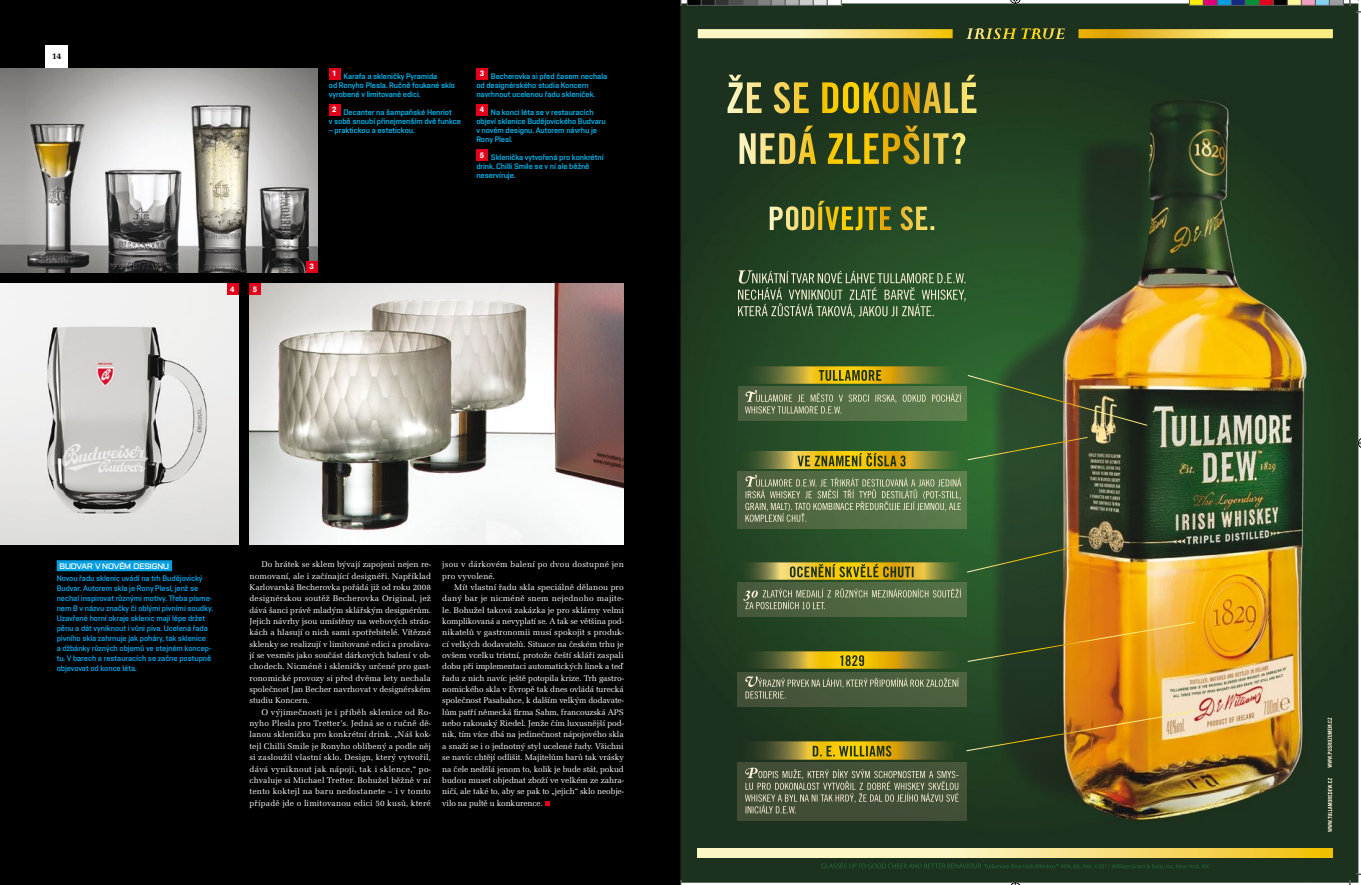
<style>
.page{position:relative;width:1361px;height:885px;background:#fff}
.page>*{position:absolute;margin:0;border:0;box-sizing:border-box;transform-origin:0 0}
.t1{font:700 9px "Latino URWTOT";color:#000}
.t2{font:8.5px/11.3px "Latino URWTOT";letter-spacing:.01em;color:#fff;text-align:justify}
.t3{font:8px/9px "Vafle Classic";letter-spacing:-.01em;color:#00b0e6}
.t4{font:8px/10px "Vafle Classic";letter-spacing:-.01em;color:#009ee0}
.t5{font:8px "Vafle Extended";letter-spacing:-.01em;color:#fff}
.t6{font:700 8px "Akzidenz Grotesk BECE";color:#fff}
</style>
<div class="page">
<div style="left:0;top:0;width:680px;height:884px;background:#000"></div>
<img style="left:680px;top:3px;width:678px;height:879px">
<svg style="left:698px;top:28px;width:635px;height:11px;background:#b8ac57"></svg>
<svg style="left:698px;top:847px;width:635px;height:10px;background:#e2d383"></svg>
<svg style="left:1327px;top:778px;width:5px;height:53px"></svg>
<svg style="left:1327px;top:717px;width:5px;height:50px"></svg>
<svg style="left:821px;top:863px;width:388px;height:6px;background:#1d3d24"></svg>
<svg style="left:739px;top:125px;width:226px;height:39px;background:#6b6f2b"></svg>
<svg style="left:727px;top:75px;width:249px;height:38px;background:#6e6d28"></svg>
<svg style="left:770px;top:201px;width:164px;height:29px;background:#6d752d"></svg>
<svg style="left:738px;top:270px;width:227px;height:48px;background:#4e6d48"></svg>
<img style="left:739px;top:387px;width:6px;height:33px">
<img style="left:738px;top:366px;width:224px;height:17px">
<img style="left:737px;top:471px;width:229px;height:58px">
<img style="left:737px;top:451px;width:229px;height:17px">
<svg style="left:797px;top:453px;width:108px;height:13px"></svg>
<svg style="left:745px;top:475px;width:216px;height:47px;background:#6d825b"></svg>
<img style="left:738px;top:582px;width:228px;height:34px">
<img style="left:737px;top:562px;width:229px;height:17px">
<svg style="left:790px;top:564px;width:123px;height:13px;background:#a08b14"></svg>
<svg style="left:743px;top:588px;width:218px;height:21px;background:#677956"></svg>
<img style="left:738px;top:672px;width:228px;height:34px">
<img style="left:737px;top:651px;width:229px;height:17px">
<svg style="left:840px;top:655px;width:24px;height:11px"></svg>
<svg style="left:745px;top:676px;width:214px;height:22px;background:#5f6d50"></svg>
<div style="left:738px;top:762px;width:228px;height:58px;background:#424d38"></div>
<img style="left:737px;top:741px;width:229px;height:18px">
<svg style="left:813px;top:745px;width:78px;height:11px"></svg>
<svg style="left:745px;top:767px;width:213px;height:46px;background:#5e6750"></svg>
<img style="left:745px;top:370px;width:403px;height:56px">
<svg style="left:966px;top:436px;width:123px;height:25px;background:#415930"></svg>
<svg style="left:966px;top:543px;width:118px;height:30px;background:#4a5b28"></svg>
<svg style="left:966px;top:621px;width:230px;height:41px;background:#977521"></svg>
<img style="left:965px;top:709px;width:231px;height:42px">
<svg style="left:1009px;top:0;width:12px;height:4px"></svg>
<svg style="left:1009px;top:881px;width:12px;height:4px"></svg>
<svg style="left:1357px;top:437px;width:4px;height:11px"></svg>
<svg style="left:687px;top:0;width:155px;height:6px"></svg>
<svg style="left:1189px;top:0;width:161px;height:6px"></svg>
<div style="left:45px;top:45px;width:23px;height:23px;background:#fff"></div>
<svg style="left:545px;top:801px;width:5px;height:4px"></svg>
<div style="left:57px;top:560px;width:115px;height:11px;background:#009ee0"></div>
<img style="left:0;top:283px;width:238px;height:261px">
<img style="left:0;top:68px;width:317px;height:204px">
<img style="left:249px;top:283px;width:375px;height:261px">
<div style="left:306px;top:261px;width:11px;height:11px;background:#e2001a"></div>
<div style="left:227px;top:283px;width:11px;height:12px;background:#e2001a"></div>
<div style="left:249px;top:283px;width:12px;height:12px;background:#e2001a"></div>
<div style="left:329px;top:68px;width:11px;height:11px;background:#e2001a"></div>
<div style="left:329px;top:104px;width:11px;height:11px;background:#e2001a"></div>
<div style="left:476px;top:68px;width:12px;height:11px;background:#e2001a"></div>
<div style="left:476px;top:104px;width:12px;height:11px;background:#e2001a"></div>
<div style="left:476px;top:149px;width:12px;height:11px;background:#e2001a"></div>
<p class="t1" style="left:52px;top:50px;width:11px">14</p>
<p class="t6" style="left:230px;top:284px;width:6px">4</p>
<p class="t6" style="left:253px;top:284px;width:6px">5</p>
<p class="t3" style="left:329px;top:72px;width:128px;text-indent:3px"><sup>1</sup> Karafa a skleničky Pyramida<br>od Ronyho Plesla. Ručně foukané sklo vyrobené v limitované edici.</p>
<p class="t3" style="left:329px;top:108px;width:134px;text-indent:3px"><sup>2</sup> Decanter na šampaňské Henriot<br>v sobě snoubí přinejmenším dvě funkce</p>
<p class="t3" style="left:329px;top:126px;width:87px">– praktickou a estetickou.</p>
<p class="t3" style="left:476px;top:72px;width:132px;text-indent:3px"><sup>3</sup> Becherovka si před časem nechala od designérského studia Koncern navrhnout ucelenou řadu skleniček.</p>
<p class="t3" style="left:476px;top:108px;width:131px;text-indent:3px"><sup>4</sup> Na konci léta se v restauracích objeví sklenice Budějovického Budvaru v novém designu. Autorem návrhu je<br>Rony Plesl.</p>
<p class="t3" style="left:476px;top:153px;width:129px;text-indent:3px"><sup>5</sup> Sklenička vytvořená pro konkrétní drink. Chilli Smile se v ní ale běžně neservíruje.</p>
<p class="t6" style="left:310px;top:262px;width:6px">3</p>
<p class="t5" style="left:60px;top:561px;width:111px">BUDVAR V NOVÉM DESIGNU</p>
<p class="t4" style="left:57px;top:572px;width:158px">Novou řadu sklenic uvádí na trh Budějovický Budvar. Autorem skla je Rony Plesl, jenž se nechal inspirovat různými motivy. Třeba písme&shy;nem B v názvu značky či oblými pivními soudky.<br>Uzavřené horní okraje sklenic mají lépe držet pěnu a dát vyniknout i vůni piva. Ucelená řada pivního skla zahrnuje jak poháry, tak sklenice<br>a džbánky různých objemů ve stejném koncep&shy;tu. V barech a restauracích se začne postupně objevovat od konce léta.</p>
<p class="t2" style="left:249px;top:559px;width:183px;text-indent:12px">Do hrátek se sklem bývají zapojeni nejen re&shy;nomovaní, ale i začínající designéři. Například Karlovarská Becherovka pořádá již od roku 2008 designérskou soutěž Becherovka Original, jež dává šanci právě mladým sklářským designérům.<br>Jejich návrhy jsou umístěny na webových strán&shy;kách a hlasují o nich sami spotřebitelé. Vítězné sklenky se realizují v limitované edici a prodáva&shy;jí se vesměs jako součást dárkových balení v ob&shy;chodech. Nicméně i skleničky určené pro gast&shy;ronomické provozy si před dvěma lety nechala společnost Jan Becher navrhovat v designérském studiu Koncern.</p>
<p class="t2" style="left:249px;top:706px;width:183px;text-indent:12px">O výjimečnosti je i příběh sklenice od Ro&shy;nyho Plesla pro Tretter’s. Jedná se o ručně dě&shy;lanou skleničku pro konkrétní drink. „Náš kok&shy;tejl Chilli Smile je Ronyho oblíbený a podle něj si zasloužil vlastní sklo. Design, který vytvořil, dává vyniknout jak nápoji, tak i sklence,“ po&shy;chvaluje si Michael Tretter. Bohužel běžně v ní tento koktejl na baru nedostanete – i v tomto případě jde o limitovanou edici 50 kusů, které</p>
<p class="t2" style="left:442px;top:559px;width:183px">jsou v dárkovém balení po dvou dostupné jen pro vyvolené.</p>
<p class="t2" style="left:442px;top:581px;width:183px;text-indent:12px">Mít vlastní řadu skla speciálně dělanou pro daný bar je nicméně snem nejednoho majite&shy;le. Bohužel taková zakázka je pro sklárny velmi komplikovaná a nevyplatí se. A tak se většina pod&shy;nikatelů v gastronomii musí spokojit s produk&shy;cí velkých dodavatelů. Situace na českém trhu je ovšem vcelku tristní, protože čeští skláři zaspali dobu při implementaci automatických linek a teď řadu z nich navíc ještě potopila krize. Trh gastro&shy;nomického skla v Evropě tak dnes ovládá turecká společnost Pasabahce, k dalším velkým dodavate&shy;lům patří německá firma Sahm, francouzská APS nebo rakouský Riedel. Jenže čím luxusnější pod&shy;nik, tím více dbá na jedinečnost nápojového skla a snaží se i o jednotný styl ucelené řady. Všichni se navíc chtějí odlišit. Majitelům barů tak vrásky na čele nedělá jenom to, kolik je bude stát, pokud budou muset objednat zboží ve velkém ze zahra&shy;ničí, ale také to, aby se pak to „jejich“ sklo neobje&shy;vilo na pultě u konkurence.</p>
</div>
